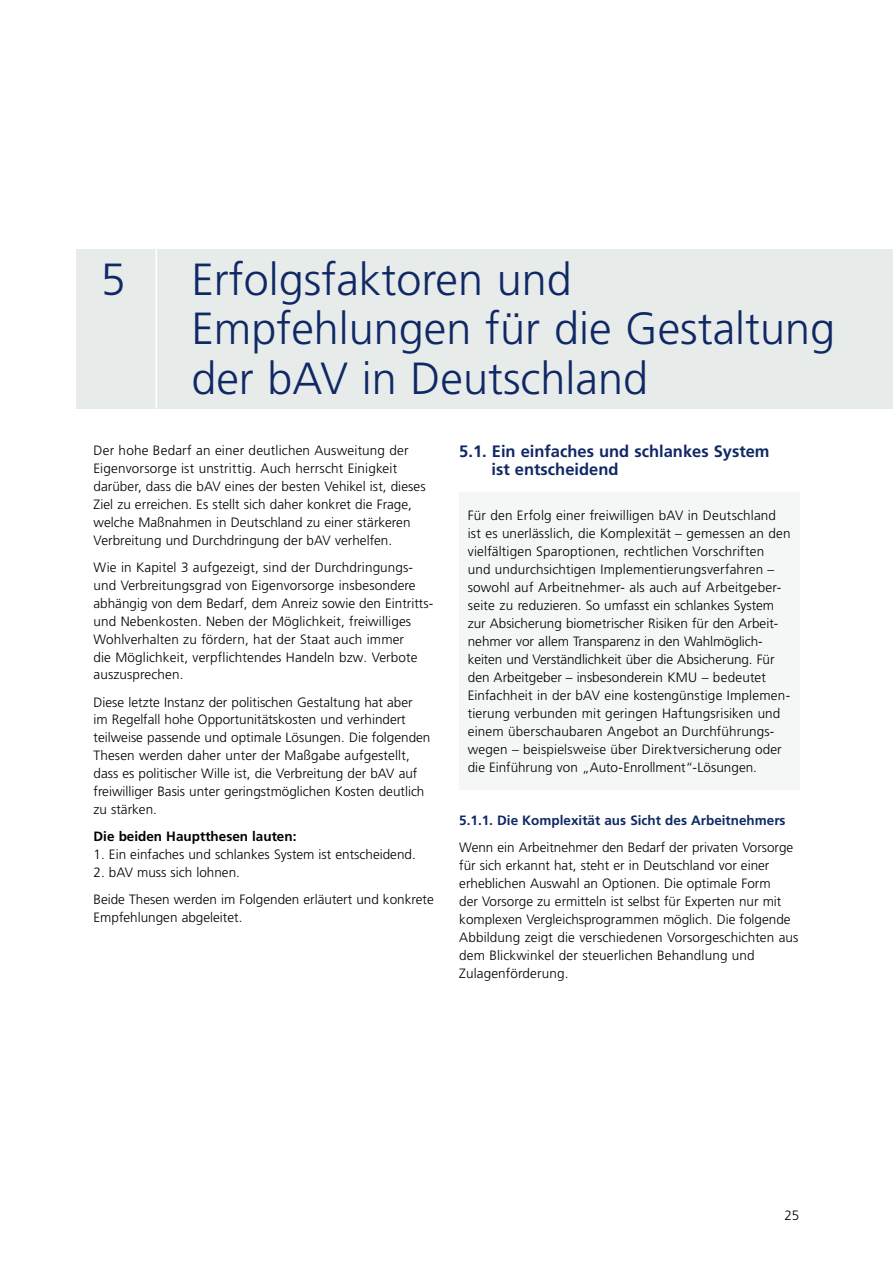
<style>
.page{position:relative;width:893px;height:1263px;background:#fff}
.page>*{position:absolute;margin:0;border:0;box-sizing:border-box;transform-origin:0 0}
.t1{font:300 45px/49.5px "Frutiger LT Pro";color:#102864}
.t2{font:700 16.5px/18px "Frutiger LT Pro";color:#102864}
.t3{font:300 13.5px/18px "Frutiger LT Pro";color:#000}
.t4{font:700 13.5px "Frutiger LT Pro";color:#102864}
.t5{font:700 13.5px "Frutiger LT Pro";color:#000}
</style>
<div class="page">
<div style="left:459px;top:492px;width:340px;height:298px;background:#f5f7f7"></div>
<div style="left:77px;top:249px;width:816px;height:159px;background:#e7eceb"></div>
<hr style="left:156px;top:249px;width:1px;height:159px;background:#fff">
<h1 class="t1" style="left:101px;top:255px;width:27px">5</h1>
<h1 class="t1" style="left:191px;top:255px;width:645px">Erfolgsfaktoren und<br>Empfehlungen für die Gestaltung der bAV in Deutschland</h1>
<p class="t3" style="left:94px;top:441px;width:334px">Der hohe Bedarf an einer deutlichen Ausweitung der Eigenvorsorge ist unstrittig. Auch herrscht Einigkeit darüber, dass die bAV eines der besten Vehikel ist, dieses Ziel zu erreichen. Es stellt sich daher konkret die Frage, welche Maßnahmen in Deutschland zu einer stärkeren Verbreitung und Durchdringung der bAV verhelfen.</p>
<p class="t3" style="left:94px;top:558px;width:341px">Wie in Kapitel 3 aufgezeigt, sind der Durchdringungs&shy;und Verbreitungsgrad von Eigenvorsorge insbesondere abhängig von dem Bedarf, dem Anreiz sowie den Eintritts&shy;und Nebenkosten. Neben der Möglichkeit, freiwilliges Wohlverhalten zu fördern, hat der Staat auch immer<br>die Möglichkeit, verpflichtendes Handeln bzw. Verbote auszusprechen.</p>
<p class="t3" style="left:94px;top:693px;width:338px">Diese letzte Instanz der politischen Gestaltung hat aber<br>im Regelfall hohe Opportunitätskosten und verhindert teilweise passende und optimale Lösungen. Die folgenden Thesen werden daher unter der Maßgabe aufgestellt, dass es politischer Wille ist, die Verbreitung der bAV auf freiwilliger Basis unter geringstmöglichen Kosten deutlich zu stärken.</p>
<p class="t5" style="left:94px;top:829px;width:204px">Die beiden Hauptthesen lauten:</p>
<p class="t3" style="left:94px;top:846px;width:324px">1. Ein einfaches und schlankes System ist entscheidend.</p>
<p class="t3" style="left:94px;top:859px;width:342px;line-height:27px">2. bAV muss sich lohnen.<br>Beide Thesen werden im Folgenden erläutert und konkrete</p>
<p class="t3" style="left:94px;top:909px;width:150px">Empfehlungen abgeleitet.</p>
<p class="t2" style="left:492px;top:442px;width:280px;text-indent:-32px">5.1. Ein einfaches und schlankes System ist entscheidend</p>
<p class="t3" style="left:468px;top:506px;width:324px">Für den Erfolg einer freiwilligen bAV in Deutschland ist es unerlässlich, die Komplexität – gemessen an den vielfältigen Sparoptionen, rechtlichen Vorschriften<br>und undurchsichtigen Implementierungsverfahren – sowohl auf Arbeitnehmer- als auch auf Arbeitgeber&shy;seite zu reduzieren. So umfasst ein schlankes System zur Absicherung biometrischer Risiken für den Arbeit&shy;nehmer vor allem Transparenz in den Wahlmöglich&shy;keiten und Verständlichkeit über die Absicherung. Für den Arbeitgeber – insbesonderein KMU – bedeutet Einfachheit in der bAV eine kostengünstige Implemen&shy;tierung verbunden mit geringen Haftungsrisiken und einem überschaubaren Angebot an Durchführungs&shy;wegen – beispielsweise über Direktversicherung oder die Einführung von „Auto-Enrollment“-Lösungen.</p>
<p class="t4" style="left:459px;top:813px;width:328px">5.1.1. Die Komplexität aus Sicht des Arbeitnehmers</p>
<p class="t3" style="left:459px;top:839px;width:341px">Wenn ein Arbeitnehmer den Bedarf der privaten Vorsorge für sich erkannt hat, steht er in Deutschland vor einer erheblichen Auswahl an Optionen. Die optimale Form<br>der Vorsorge zu ermitteln ist selbst für Experten nur mit komplexen Vergleichsprogrammen möglich. Die folgende Abbildung zeigt die verschiedenen Vorsorgeschichten aus dem Blickwinkel der steuerlichen Behandlung und Zulagenförderung.</p>
<p class="t3" style="left:784px;top:1206px;width:17px">25</p>
</div>
